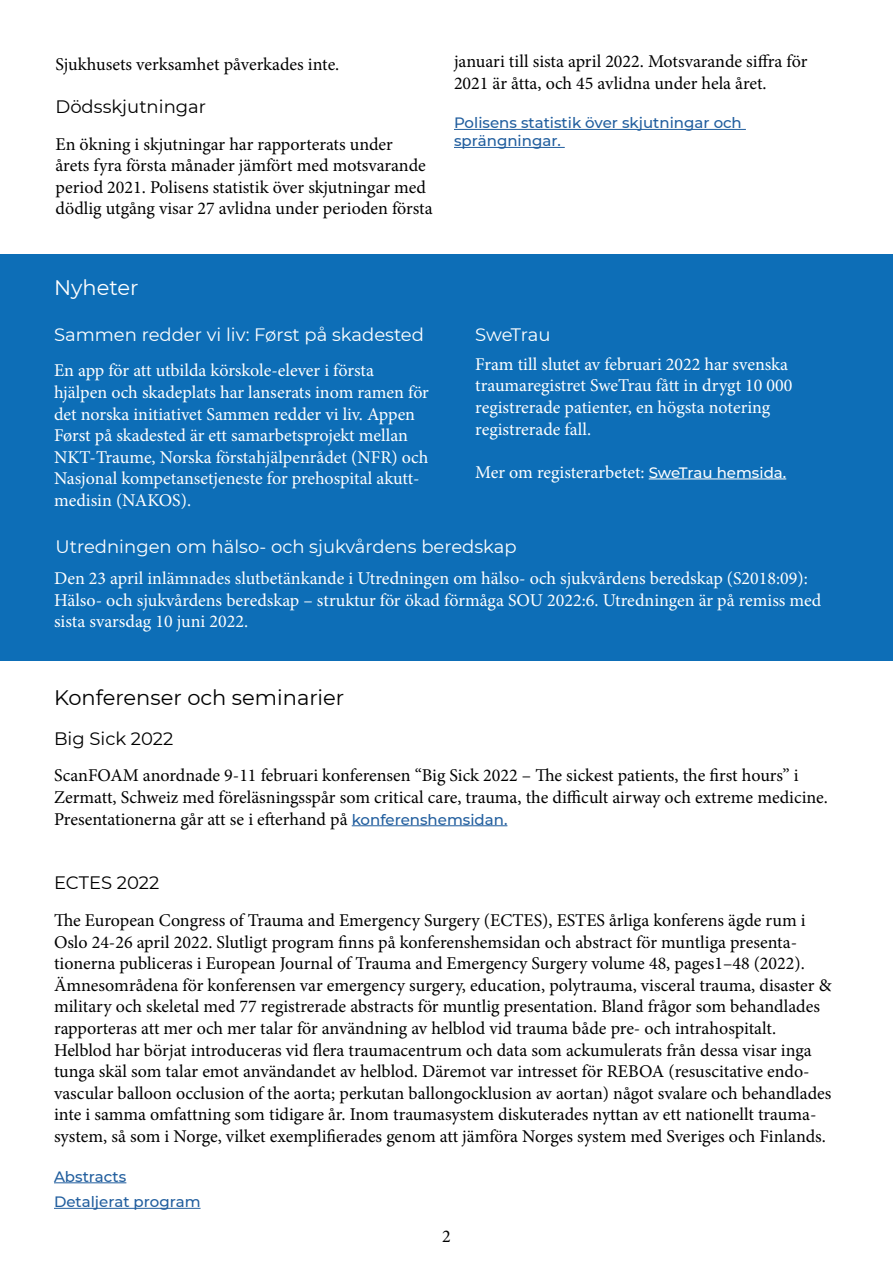
<style>
.page{position:relative;width:893px;height:1263px;background:#fff}
.page>*{position:absolute;margin:0;border:0;box-sizing:border-box;transform-origin:0 0}
.t1{font:21px "Montserrat";color:#000}
.t2{font:21px "Montserrat";color:#fff}
.t3{font:18px/21.6px "Minion Pro";color:#000}
.t4{font:18px/21.6px "Minion Pro";color:#fff}
.t5{font:18px "Montserrat";color:#fff}
.t6{font:18px "Montserrat";color:#000}
.t7{font:500 15px/25.5px "Montserrat";color:#215e9e}
.s1{font-family:"Montserrat";font-weight:500;font-size:15px}
.s2{font-family:"Montserrat";font-weight:500;font-size:15px;color:#215e9e}
</style>
<div class="page">
<div style="left:0;top:254px;width:893px;height:407px;background:#0d6eb7"></div>
<hr style="left:649px;top:479px;width:137px;height:1px;background:#fff">
<hr style="left:352px;top:825px;width:155px;height:1px;background:#215e9e">
<hr style="left:54px;top:1182px;width:72px;height:1px;background:#215e9e">
<hr style="left:54px;top:1208px;width:147px;height:1px;background:#215e9e">
<hr style="left:454px;top:129px;width:292px;height:1px;background:#215e9e">
<hr style="left:454px;top:147px;width:111px;height:1px;background:#215e9e">
<p class="t3" style="left:56px;top:53px;width:285px">Sjukhusets verksamhet påverkades inte.</p>
<p class="t6" style="left:56px;top:94px;width:152px">Dödsskjutningar</p>
<p class="t3" style="left:56px;top:133px;width:379px">En ökning i skjutningar har rapporterats under<br>årets fyra första månader jämfört med motsvarande period 2021. Polisens statistik över skjutningar med dödlig utgång visar 27 avlidna under perioden första</p>
<p class="t3" style="left:454px;top:51px;width:355px">januari till sista april 2022. Motsvarande siffra för<br>2021 är åtta, och 45 avlidna under hela året.</p>
<p class="t7" style="left:454px;top:113px;width:289px;line-height:18px">Polisens statistik över skjutningar och sprängningar.</p>
<p class="t2" style="left:54px;top:273px;width:86px">Nyheter</p>
<p class="t5" style="left:54px;top:322px;width:372px">Sammen redder vi liv: Først på skadested</p>
<p class="t4" style="left:54px;top:360px;width:376px">En app för att utbilda körskole-elever i första hjälpen och skadeplats har lanserats inom ramen för det norska initiativet Sammen redder vi liv. Appen Først på skadested är ett samarbetsprojekt mellan NKT-Traume, Norska förstahjälpenrådet (NFR) och Nasjonal kompetansetjeneste for prehospital akutt&shy;medisin (NAKOS).</p>
<p class="t5" style="left:475px;top:322px;width:77px">SweTrau</p>
<p class="t4" style="left:475px;top:353px;width:319px">Fram till slutet av februari 2022 har svenska traumaregistret SweTrau fått in drygt 10 000 registrerade patienter, en högsta notering registrerade fall.</p>
<p class="t4" style="left:475px;top:461px;width:313px">Mer om registerarbetet: <span class="s1">SweTrau hemsida.</span></p>
<p class="t5" style="left:56px;top:535px;width:463px">Utredningen om hälso- och sjukvårdens beredskap</p>
<p class="t4" style="left:54px;top:568px;width:769px">Den 23 april inlämnades slutbetänkande i Utredningen om hälso- och sjukvårdens beredskap (S2018:09):<br>Hälso- och sjukvårdens beredskap – struktur för ökad förmåga SOU 2022:6. Utredningen är på remiss med sista svarsdag 10 juni 2022.</p>
<p class="t1" style="left:54px;top:683px;width:292px">Konferenser och seminarier</p>
<p class="t6" style="left:54px;top:726px;width:121px">Big Sick 2022</p>
<p class="t3" style="left:54px;top:765px;width:775px">ScanFOAM anordnade 9-11 februari konferensen “Big Sick 2022 – The sickest patients, the first hours” i<br>Zermatt, Schweiz med föreläsningsspår som critical care, trauma, the difficult airway och extreme medicine.<br>Presentationerna går att se i efterhand på <span class="s2">konferenshemsidan.</span></p>
<p class="t6" style="left:54px;top:871px;width:107px">ECTES 2022</p>
<p class="t3" style="left:54px;top:909px;width:779px">The European Congress of Trauma and Emergency Surgery (ECTES), ESTES årliga konferens ägde rum i Oslo 24-26 april 2022. Slutligt program finns på konferenshemsidan och abstract för muntliga presenta&shy;tionerna publiceras i European Journal of Trauma and Emergency Surgery volume 48, pages1–48 (2022).<br>Ämnesområdena för konferensen var emergency surgery, education, polytrauma, visceral trauma, disaster &amp; military och skeletal med 77 registrerade abstracts för muntlig presentation. Bland frågor som behandlades rapporteras att mer och mer talar för användning av helblod vid trauma både pre- och intrahospitalt.<br>Helblod har börjat introduceras vid flera traumacentrum och data som ackumulerats från dessa visar inga tunga skäl som talar emot användandet av helblod. Däremot var intresset för REBOA (resuscitative endo&shy;vascular balloon occlusion of the aorta; perkutan ballongocklusion av aortan) något svalare och behandlades inte i samma omfattning som tidigare år. Inom traumasystem diskuterades nyttan av ett nationellt trauma&shy;system, så som i Norge, vilket exemplifierades genom att jämföra Norges system med Sveriges och Finlands.</p>
<p class="t7" style="left:54px;top:1163px;width:148px">Abstracts<br>Detaljerat program</p>
<p class="t3" style="left:442px;top:1225px;width:10px">2</p>
</div>
